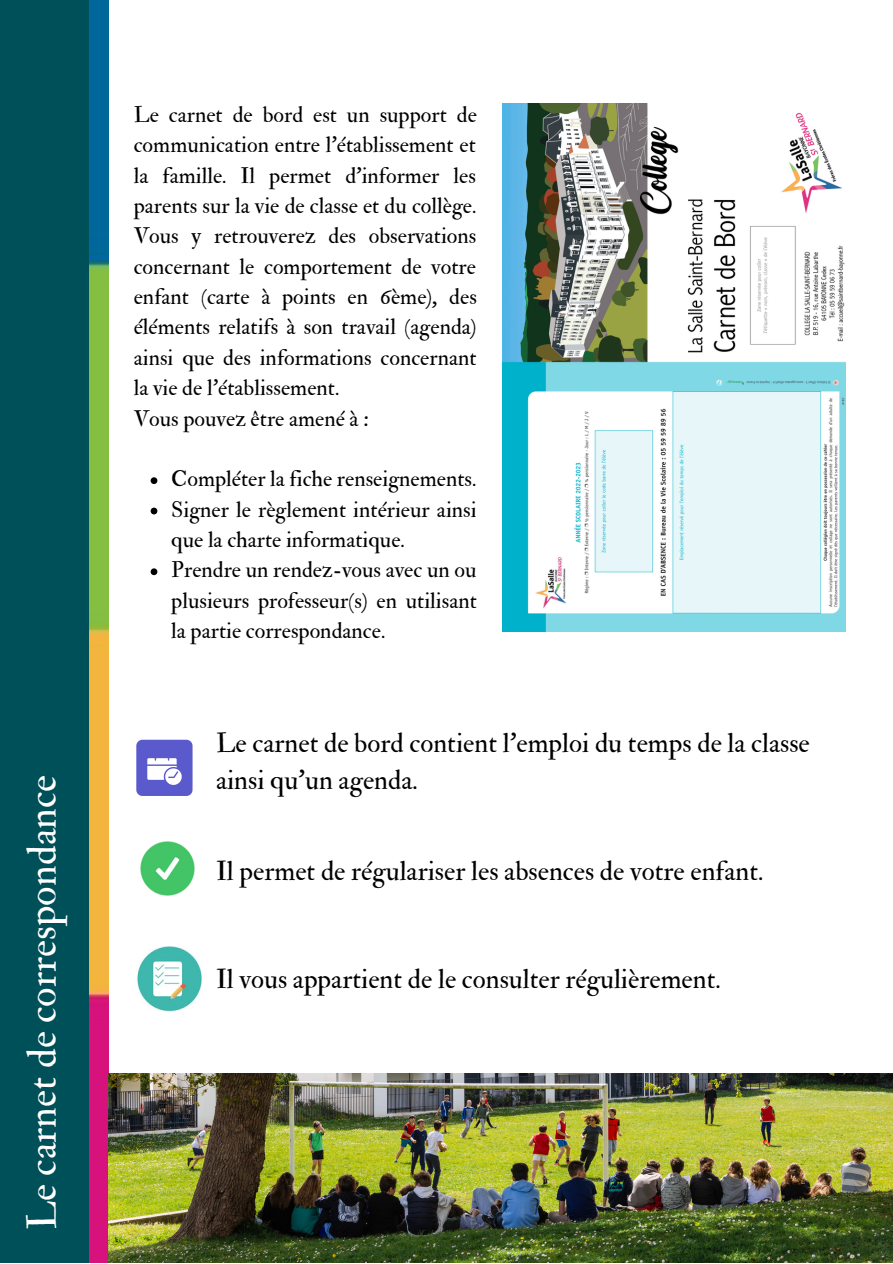
<style>
.page{position:relative;width:893px;height:1264px;background:#fff}
.page>*{position:absolute;margin:0;border:0;box-sizing:border-box;transform-origin:0 0}
.t1{font:40.5px "IM FELL Double Pica Roman";color:#fff}
.t2{font:27px/37px "IM FELL Double Pica Roman";color:#000}
.t3{font:22.05px/30.3px "IM FELL Double Pica Roman";color:#000}
</style>
<div class="page">
<div style="left:0;top:0;width:89px;height:1262px;background:#005059"></div>
<svg style="left:136px;top:739px;width:56px;height:57px"></svg>
<img style="left:140px;top:841px;width:55px;height:55px">
<img style="left:137px;top:946px;width:65px;height:65px">
<img style="left:502px;top:104px;width:343px;height:527px">
<img style="left:89px;top:0;width:19px;height:1262px">
<img style="left:108px;top:1073px;width:784px;height:188px">
<svg style="left:151px;top:477px;width:6px;height:7px"></svg>
<svg style="left:151px;top:507px;width:6px;height:7px"></svg>
<svg style="left:151px;top:568px;width:6px;height:7px"></svg>
<h1 class="t1" style="left:18px;top:1230px;width:457px;rotate:-90deg">Le carnet de correspondance</h1>
<p class="t3" style="left:134px;top:100px;width:344px">Le carnet de bord est un support de communication entre l’établissement et la famille. Il permet d’informer les parents sur la vie de classe et du collège.<br>Vous y retrouverez des observations concernant le comportement de votre enfant (carte à points en 6ème), des éléments relatifs à son travail (agenda) ainsi que des informations concernant la vie de l’établissement.<br>Vous pouvez être amené à :</p>
<p class="t3" style="left:171px;top:464px;width:307px">Compléter la fiche renseignements.<br>Signer le règlement intérieur ainsi que la charte informatique.<br>Prendre un rendez-vous avec un ou plusieurs professeur(s) en utilisant la partie correspondance.</p>
<p class="t2" style="left:216px;top:724px;width:595px">Le carnet de bord contient l'emploi du temps de la classe ainsi qu'un agenda.</p>
<p class="t2" style="left:216px;top:853px;width:549px">Il permet de régulariser les absences de votre enfant.</p>
<p class="t2" style="left:216px;top:960px;width:506px">Il vous appartient de le consulter régulièrement.</p>
</div>
